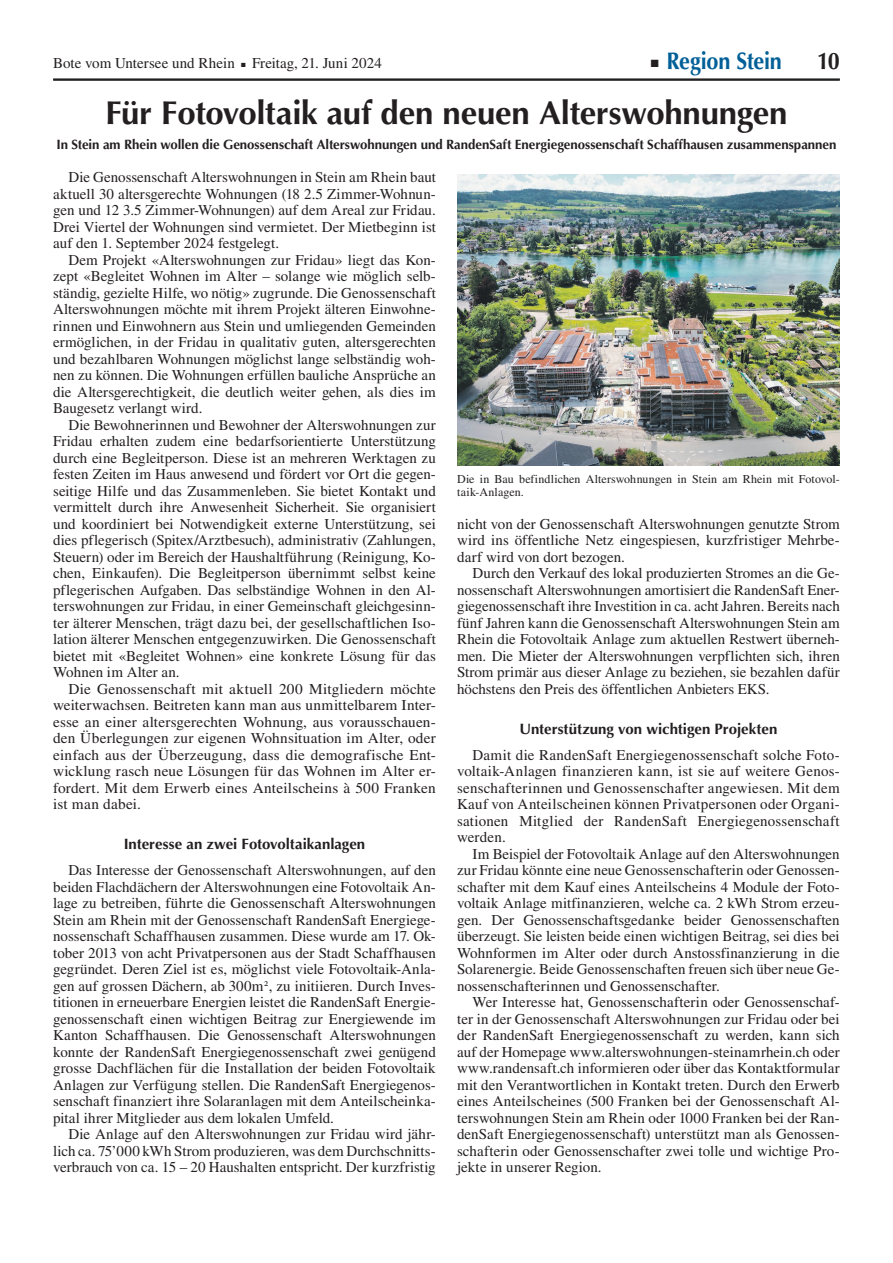
<style>
.page{position:relative;width:893px;height:1263px;background:#fff}
.page>*{position:absolute;margin:0;border:0;box-sizing:border-box;transform-origin:0 0}
.t1{font:700 33px "Optima LT Std";letter-spacing:-.01em;color:#231f20}
.t2{font:700 24px "Optima LT Std";letter-spacing:-.01em;color:#005f98;scale:.9 1}
.t3{font:700 24px "Optima LT Std";color:#231f20;scale:.9 1}
.t4{font:15px/16.5px "Times LT Std";color:#231f20;text-align:justify}
.t5{font:700 15px "Optima LT Std";color:#231f20}
.t6{font:700 13.5px "Optima LT Std";color:#231f20}
.t7{font:12px/13.5px "Times LT Std";letter-spacing:.01em;color:#231f20}
.s1{color:#231f20}
</style>
<div class="page">
<hr style="left:53px;top:79px;width:787px;height:2px;background:#231f20">
<img style="left:457px;top:174px;width:383px;height:292px">
<p class="t4" style="left:53px;top:54px;width:330px">Bote vom Untersee und Rhein ■ Freitag, 21. Juni 2024</p>
<h2 class="t2" style="left:651px;top:47px;width:147px"><span class="s1">■</span> Region Stein</h2>
<h2 class="t3" style="left:817px;top:47px;width:27px">10</h2>
<h1 class="t1" style="left:105px;top:94px;width:684px">Für Fotovoltaik auf den neuen Alterswohnungen</h1>
<p class="t6" style="left:56px;top:137px;width:782px">In Stein am Rhein wollen die Genossenschaft Alterswohnungen und RandenSaft Energiegenossenschaft Schaffhausen zusammenspannen</p>
<p class="t4" style="left:53px;top:169px;width:384px;text-indent:15px">Die Genossenschaft Alterswohnungen in Stein am Rhein baut aktuell 30 altersgerechte Wohnungen (18 2.5 Zimmer-Wohnun&shy;gen und 12 3.5 Zimmer-Wohnungen) auf dem Areal zur Fridau.<br>Drei Viertel der Wohnungen sind vermietet. Der Mietbeginn ist auf den 1. September 2024 festgelegt.</p>
<p class="t4" style="left:53px;top:251px;width:384px;text-indent:15px">Dem Projekt «Alterswohnungen zur Fridau» liegt das Kon&shy;zept «Begleitet Wohnen im Alter – solange wie möglich selb&shy;ständig, gezielte Hilfe, wo nötig» zugrunde. Die Genossenschaft Alterswohnungen möchte mit ihrem Projekt älteren Einwohne&shy;rinnen und Einwohnern aus Stein und umliegenden Gemeinden ermöglichen, in der Fridau in qualitativ guten, altersgerechten und bezahlbaren Wohnungen möglichst lange selbständig woh&shy;nen zu können. Die Wohnungen erfüllen bauliche Ansprüche an die Altersgerechtigkeit, die deutlich weiter gehen, als dies im Baugesetz verlangt wird.</p>
<p class="t4" style="left:53px;top:416px;width:384px;text-indent:15px">Die Bewohnerinnen und Bewohner der Alterswohnungen zur Fridau erhalten zudem eine bedarfsorientierte Unterstützung durch eine Begleitperson. Diese ist an mehreren Werktagen zu festen Zeiten im Haus anwesend und fördert vor Ort die gegen&shy;seitige Hilfe und das Zusammenleben. Sie bietet Kontakt und vermittelt durch ihre Anwesenheit Sicherheit. Sie organisiert und koordiniert bei Notwendigkeit externe Unterstützung, sei dies pflegerisch (Spitex/Arztbesuch), administrativ (Zahlungen, Steuern) oder im Bereich der Haushaltführung (Reinigung, Ko&shy;chen, Einkaufen). Die Begleitperson übernimmt selbst keine pflegerischen Aufgaben. Das selbständige Wohnen in den Al&shy;terswohnungen zur Fridau, in einer Gemeinschaft gleichgesinn&shy;ter älterer Menschen, trägt dazu bei, der gesellschaftlichen Iso&shy;lation älterer Menschen entgegenzuwirken. Die Genossenschaft bietet mit «Begleitet Wohnen» eine konkrete Lösung für das Wohnen im Alter an.</p>
<p class="t4" style="left:53px;top:680px;width:384px;text-indent:15px">Die Genossenschaft mit aktuell 200 Mitgliedern möchte weiterwachsen. Beitreten kann man aus unmittelbarem Inter&shy;esse an einer altersgerechten Wohnung, aus vorausschauen&shy;den Überlegungen zur eigenen Wohnsituation im Alter, oder einfach aus der Überzeugung, dass die demografische Ent&shy;wicklung rasch neue Lösungen für das Wohnen im Alter er&shy;fordert. Mit dem Erwerb eines Anteilscheins à 500 Franken ist man dabei.</p>
<p class="t5" style="left:124px;top:835px;width:243px">Interesse an zwei Fotovoltaikanlagen</p>
<p class="t4" style="left:53px;top:862px;width:384px;text-indent:15px">Das Interesse der Genossenschaft Alterswohnungen, auf den beiden Flachdächern der Alterswohnungen eine Fotovoltaik An&shy;lage zu betreiben, führte die Genossenschaft Alterswohnungen Stein am Rhein mit der Genossenschaft RandenSaft Energiege&shy;nossenschaft Schaffhausen zusammen. Diese wurde am 17. Ok&shy;tober 2013 von acht Privatpersonen aus der Stadt Schaffhausen gegründet. Deren Ziel ist es, möglichst viele Fotovoltaik-Anla&shy;gen auf grossen Dächern, ab 300m<sup>2</sup>, zu initiieren. Durch Inves&shy;titionen in erneuerbare Energien leistet die RandenSaft Energie&shy;genossenschaft einen wichtigen Beitrag zur Energiewende im Kanton Schaffhausen. Die Genossenschaft Alterswohnungen konnte der RandenSaft Energiegenossenschaft zwei genügend grosse Dachflächen für die Installation der beiden Fotovoltaik Anlagen zur Verfügung stellen. Die RandenSaft Energiegenos&shy;senschaft finanziert ihre Solaranlagen mit dem Anteilscheinka&shy;pital ihrer Mitglieder aus dem lokalen Umfeld.</p>
<p class="t4" style="left:53px;top:1126px;width:384px;text-indent:15px">Die Anlage auf den Alterswohnungen zur Fridau wird jähr&shy;lich ca. 75’000 kWh Strom produzieren, was dem Durchschnitts&shy;verbrauch von ca. 15 – 20 Haushalten entspricht. Der kurzfristig</p>
<p class="t7" style="left:457px;top:472px;width:384px">Die in Bau befindlichen Alterswohnungen in Stein am Rhein mit Fotovol&shy;taik-Anlagen.</p>
<p class="t4" style="left:457px;top:515px;width:384px">nicht von der Genossenschaft Alterswohnungen genutzte Strom wird ins öffentliche Netz eingespiesen, kurzfristiger Mehrbe&shy;darf wird von dort bezogen.</p>
<p class="t4" style="left:457px;top:565px;width:384px;text-indent:15px">Durch den Verkauf des lokal produzierten Stromes an die Ge&shy;nossenschaft Alterswohnungen amortisiert die RandenSaft Ener&shy;giegenossenschaft ihre Investition in ca. acht Jahren. Bereits nach fünf Jahren kann die Genossenschaft Alterswohnungen Stein am Rhein die Fotovoltaik Anlage zum aktuellen Restwert überneh&shy;men. Die Mieter der Alterswohnungen verpflichten sich, ihren Strom primär aus dieser Anlage zu beziehen, sie bezahlen dafür höchstens den Preis des öffentlichen Anbieters EKS.</p>
<p class="t5" style="left:519px;top:720px;width:259px">Unterstützung von wichtigen Projekten</p>
<p class="t4" style="left:457px;top:746px;width:384px;text-indent:15px">Damit die RandenSaft Energiegenossenschaft solche Foto&shy;voltaik-Anlagen finanzieren kann, ist sie auf weitere Genos&shy;senschafterinnen und Genossenschafter angewiesen. Mit dem Kauf von Anteilscheinen können Privatpersonen oder Organi&shy;sationen Mitglied der RandenSaft Energiegenossenschaft werden.</p>
<p class="t4" style="left:457px;top:845px;width:384px;text-indent:15px">Im Beispiel der Fotovoltaik Anlage auf den Alterswohnungen zur Fridau könnte eine neue Genossenschafterin oder Genossen&shy;schafter mit dem Kauf eines Anteilscheins 4 Module der Foto&shy;voltaik Anlage mitfinanzieren, welche ca. 2 kWh Strom erzeu&shy;gen. Der Genossenschaftsgedanke beider Genossenschaften überzeugt. Sie leisten beide einen wichtigen Beitrag, sei dies bei Wohnformen im Alter oder durch Anstossfinanzierung in die Solarenergie. Beide Genossenschaften freuen sich über neue Ge&shy;nossenschafterinnen und Genossenschafter.</p>
<p class="t4" style="left:457px;top:994px;width:384px;text-indent:15px">Wer Interesse hat, Genossenschafterin oder Genossenschaf&shy;ter in der Genossenschaft Alterswohnungen zur Fridau oder bei der RandenSaft Energiegenossenschaft zu werden, kann sich auf der Homepage www.alterswohnungen-steinamrhein.ch oder www.randensaft.ch informieren oder über das Kontaktformular mit den Verantwortlichen in Kontakt treten. Durch den Erwerb eines Anteilscheines (500 Franken bei der Genossenschaft Al&shy;terswohnungen Stein am Rhein oder 1000 Franken bei der Ran&shy;denSaft Energiegenossenschaft) unterstützt man als Genossen&shy;schafterin oder Genossenschafter zwei tolle und wichtige Pro&shy;jekte in unserer Region.</p>
</div>
